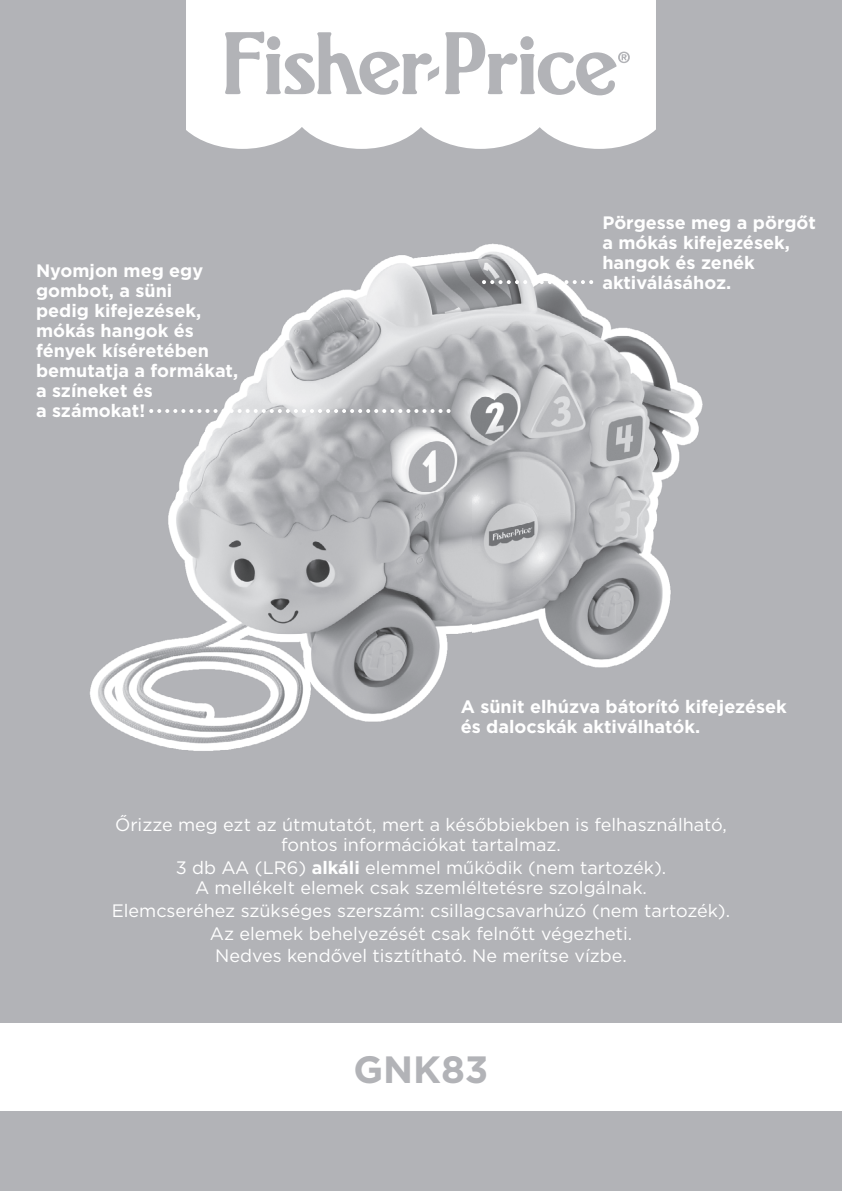
<style>
.page{position:relative;width:842px;height:1191px;background:#b2b3b7}
.page>*{position:absolute;margin:0;border:0;box-sizing:border-box;transform-origin:0 0}
.t1{font:700 38px "Gotham";color:#b2b3b7}
.t2{font:18px/20px "Gotham";color:#fff;text-align:center}
.t3{font:700 18px/20px "Gotham";color:#fff}
.s1{font-weight:700}
</style>
<div class="page">
<img style="left:89px;top:243px;width:614px;height:508px">
<svg style="left:186px;top:0;width:470px;height:149px;background:#f8f8f9"></svg>
<svg style="left:445px;top:14px;width:185px;height:81px"></svg>
<svg style="left:225px;top:14px;width:214px;height:81px"></svg>
<div style="left:0;top:1023px;width:842px;height:88px;background:#fff"></div>
<svg style="left:149px;top:409px;width:301px;height:4px"></svg>
<svg style="left:482px;top:280px;width:111px;height:4px"></svg>
<p class="t3" style="left:36px;top:262px;width:204px">Nyomjon meg egy gombot, a süni<br>pedig kifejezések, mókás hangok és fények kíséretében bemutatja a formákat, a színeket és<br>a számokat!</p>
<p class="t3" style="left:602px;top:214px;width:215px">Pörgesse meg a pörgőt a mókás kifejezések, hangok és zenék aktiválásához.</p>
<p class="t3" style="left:461px;top:698px;width:327px">A sünit elhúzva bátorító kifejezések és dalocskák aktiválhatók.</p>
<p class="t2" style="left:115px;top:816px;width:613px">Őrizze meg ezt az útmutatót, mert a későbbiekben is felhasználható, fontos információkat tartalmaz.</p>
<p class="t2" style="left:176px;top:859px;width:492px">3 db AA (LR6) <span class="s1">alkáli</span> elemmel működik (nem tartozék).<br>A mellékelt elemek csak szemléltetésre szolgálnak.</p>
<p class="t2" style="left:112px;top:900px;width:620px;line-height:22.8px">Elemcseréhez szükséges szerszám: csillagcsavarhúzó (nem tartozék).<br>Az elemek behelyezését csak felnőtt végezheti.<br>Nedves kendővel tisztítható. Ne merítse vízbe.</p>
<h1 class="t1" style="left:353px;top:1055px;width:137px">GNK83</h1>
</div>
